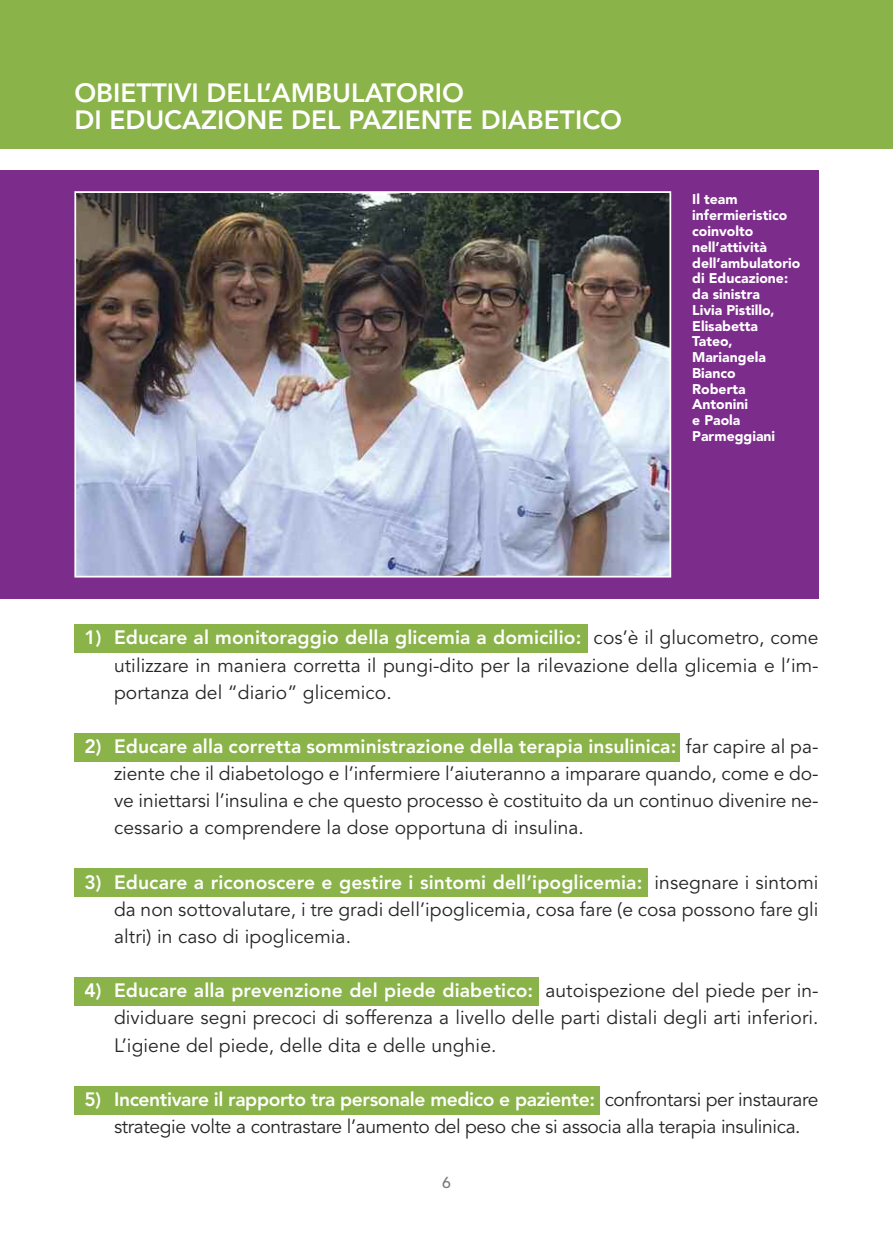
<style>
.page{position:relative;width:893px;height:1241px;background:#fff}
.page>*{position:absolute;margin:0;border:0;box-sizing:border-box;transform-origin:0 0}
.t1{font:800 26.25px/27.1px "Avenir";color:#fff}
.t2{font:19.25px/27.1px "Avenir";letter-spacing:.005em;color:#272526;text-align:justify}
.t3{font:19.25px/27.1px "Avenir";letter-spacing:-.02em;color:#272526}
.t4{font:500 15.75px "Avenir";color:#7d7c7d}
.t5{font:900 14px/15.8px "Avenir";color:#fff}
.s1{font-weight:800;color:#fff}
</style>
<div class="page">
<div style="left:74px;top:733px;width:606px;height:28px;background:#8ab349"></div>
<div style="left:74px;top:867px;width:573px;height:29px;background:#8ab349"></div>
<div style="left:74px;top:1085px;width:526px;height:29px;background:#8ab349"></div>
<div style="left:74px;top:976px;width:464px;height:29px;background:#8ab349"></div>
<div style="left:74px;top:624px;width:514px;height:28px;background:#8ab349"></div>
<div style="left:0;top:0;width:892px;height:149px;background:#8ab349"></div>
<div style="left:0;top:170px;width:819px;height:428px;background:#7c2c8b"></div>
<img style="left:77px;top:194px;width:591px;height:380px">
<div style="left:74px;top:191px;width:597px;height:386px;border:2px solid #fff"></div>
<h1 class="t1" style="left:74px;top:79px;width:549px">OBIETTIVI DELL’AMBULATORIO<br>DI EDUCAZIONE DEL PAZIENTE DIABETICO</h1>
<p class="t5" style="left:692px;top:191px;width:110px">Il team infermieristico coinvolto nell’attività dell’ambulatorio di Educazione: da sinistra<br>Livia Pistillo,<br>Elisabetta<br>Tateo,<br>Mariangela<br>Bianco<br>Roberta<br>Antonini<br>e Paola<br>Parmeggiani</p>
<p class="t2" style="left:114px;top:624px;width:706px;text-indent:-30px"><span class="s1">1) Educare al monitoraggio della glicemia a domicilio:</span> cos’è il glucometro, come utilizzare in maniera corretta il pungi-dito per la rilevazione della glicemia e l’im&shy;portanza del “diario” glicemico.</p>
<p class="t2" style="left:114px;top:733px;width:706px;text-indent:-30px"><span class="s1">2) Educare alla corretta somministrazione della terapia insulinica:</span> far capire al pa&shy;ziente che il diabetologo e l’infermiere l’aiuteranno a imparare quando, come e do&shy;ve iniettarsi l’insulina e che questo processo è costituito da un continuo divenire ne&shy;cessario a comprendere la dose opportuna di insulina.</p>
<p class="t2" style="left:114px;top:868px;width:706px;text-indent:-30px"><span class="s1">3) Educare a riconoscere e gestire i sintomi dell’ipoglicemia:</span> insegnare i sintomi da non sottovalutare, i tre gradi dell’ipoglicemia, cosa fare (e cosa possono fare gli altri) in caso di ipoglicemia.</p>
<p class="t2" style="left:114px;top:977px;width:706px;text-indent:-30px"><span class="s1">4) Educare alla prevenzione del piede diabetico:</span> autoispezione del piede per in&shy;dividuare segni precoci di sofferenza a livello delle parti distali degli arti inferiori.<br>L’igiene del piede, delle dita e delle unghie.</p>
<p class="t3" style="left:114px;top:1085px;width:706px;text-indent:-30px"><span class="s1">5) Incentivare il rapporto tra personale medico e paziente:</span> confrontarsi per instaurare strategie volte a contrastare l’aumento del peso che si associa alla terapia insulinica.</p>
<p class="t4" style="left:442px;top:1176px;width:10px">6</p>
</div>
